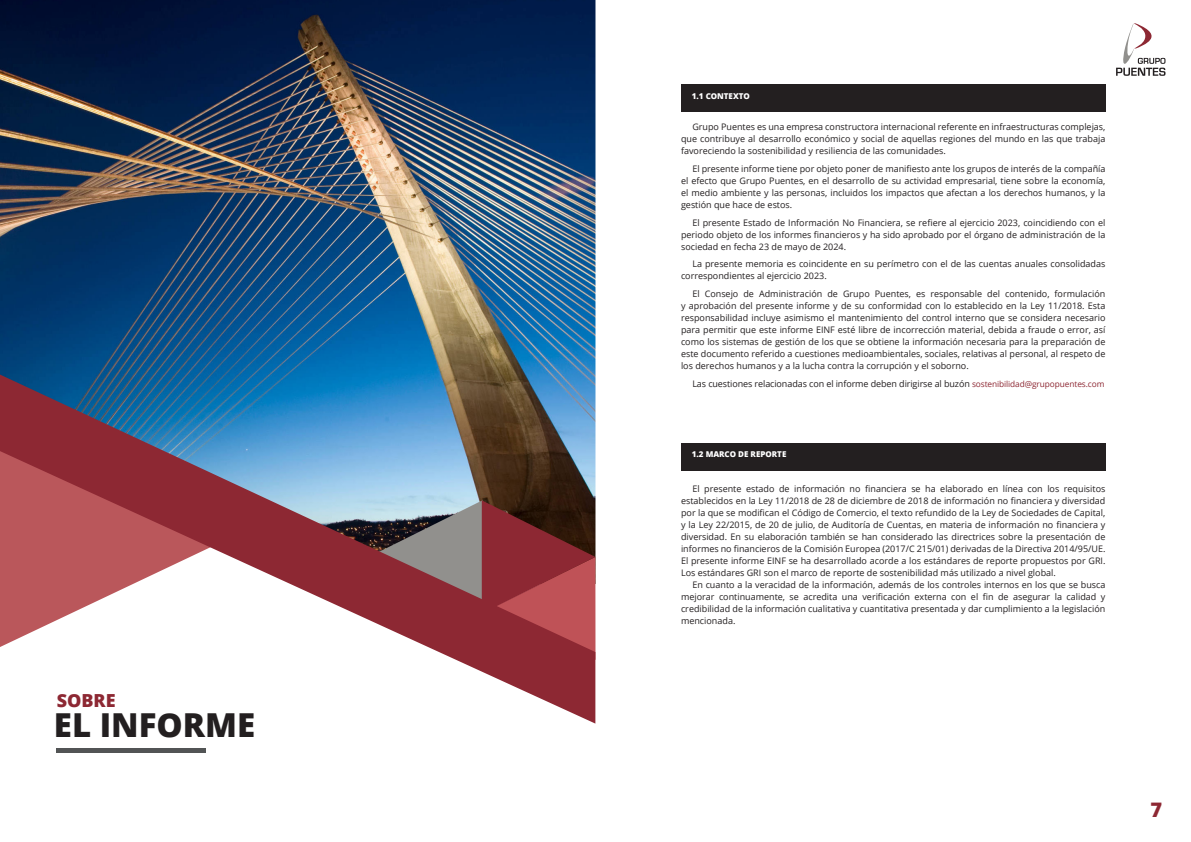
<style>
.page{position:relative;width:1191px;height:842px;background:#fff}
.page>*{position:absolute;margin:0;border:0;box-sizing:border-box;transform-origin:0 0}
.t1{font:800 33px "Open Sans";color:#231f20}
.t2{font:800 20px "Open Sans";color:#8d2833}
.t3{font:800 18px "Open Sans";color:#8d2833}
.parrafos{font:9px/12px "Open Sans";color:#231f20;text-align:justify}
.t4{font:800 8px "Open Sans";color:#fff}
.s1{font-size:8.3px;color:#8d2833}
</style>
<div class="page">
<svg style="left:1116px;top:23px;width:49px;height:53px"></svg>
<img style="left:0;top:0;width:595px;height:375px">
<svg style="left:0;top:375px;width:595px;height:349px"></svg>
<svg style="left:369px;top:500px;width:226px;height:160px;background:#8f4d52"></svg>
<hr style="left:57px;top:748px;width:148px;height:4px;background:#525455">
<div style="left:681px;top:85px;width:424px;height:27px;background:#231f20"></div>
<div style="left:681px;top:443px;width:424px;height:27px;background:#231f20"></div>
<p class="t3" style="left:57px;top:687px;width:60px">SOBRE</p>
<p class="t1" style="left:54px;top:700px;width:203px">EL INFORME</p>
<p class="t4" style="left:692px;top:90px;width:60px">1.1 CONTEXTO</p>
<p class="parrafos" style="left:681px;top:121px;width:426px;text-indent:11px">Grupo Puentes es una empresa constructora internacional referente en infraestructuras complejas, que contribuye al desarrollo económico y social de aquellas regiones del mundo en las que trabaja favoreciendo la sostenibilidad y resiliencia de las comunidades.</p>
<p class="parrafos" style="left:681px;top:162px;width:426px;text-indent:11px">El presente informe tiene por objeto poner de manifiesto ante los grupos de interés de la compañía el efecto que Grupo Puentes, en el desarrollo de su actividad empresarial, tiene sobre la economía, el medio ambiente y las personas, incluidos los impactos que afectan a los derechos humanos, y la gestión que hace de estos.</p>
<p class="parrafos" style="left:681px;top:216px;width:426px;text-indent:11px">El presente Estado de Información No Financiera, se refiere al ejercicio 2023, coincidiendo con el periodo objeto de los informes financieros y ha sido aprobado por el órgano de administración de la sociedad en fecha 23 de mayo de 2024.</p>
<p class="parrafos" style="left:681px;top:258px;width:426px;text-indent:11px">La presente memoria es coincidente en su perímetro con el de las cuentas anuales consolidadas correspondientes al ejercicio 2023.</p>
<p class="parrafos" style="left:681px;top:287px;width:426px;text-indent:11px">El Consejo de Administración de Grupo Puentes, es responsable del contenido, formulación y aprobación del presente informe y de su conformidad con lo establecido en la Ley 11/2018. Esta responsabilidad incluye asimismo el mantenimiento del control interno que se considera necesario para permitir que este informe EINF esté libre de incorrección material, debida a fraude o error, así como los sistemas de gestión de los que se obtiene la información necesaria para la preparación de este documento referido a cuestiones medioambientales, sociales, relativas al personal, al respeto de los derechos humanos y a la lucha contra la corrupción y el soborno.</p>
<p class="parrafos" style="left:692px;top:377px;width:413px">Las cuestiones relacionadas con el informe deben dirigirse al buzón <span class="s1">sostenibilidad@grupopuentes.com</span></p>
<p class="t4" style="left:692px;top:448px;width:96px">1.2 MARCO DE REPORTE</p>
<p class="parrafos" style="left:681px;top:482px;width:426px;text-indent:11px">El presente estado de información no financiera se ha elaborado en línea con los requisitos establecidos en la Ley 11/2018 de 28 de diciembre de 2018 de información no financiera y diversidad por la que se modifican el Código de Comercio, el texto refundido de la Ley de Sociedades de Capital, y la Ley 22/2015, de 20 de julio, de Auditoría de Cuentas, en materia de información no financiera y diversidad. En su elaboración también se han considerado las directrices sobre la presentación de informes no financieros de la Comisión Europea (2017/C 215/01) derivadas de la Directiva 2014/95/UE.<br>El presente informe EINF se ha desarrollado acorde a los estándares de reporte propuestos por GRI.<br>Los estándares GRI son el marco de reporte de sostenibilidad más utilizado a nivel global.</p>
<p class="parrafos" style="left:681px;top:578px;width:426px;text-indent:11px">En cuanto a la veracidad de la información, además de los controles internos en los que se busca mejorar continuamente, se acredita una verificación externa con el fin de asegurar la calidad y credibilidad de la información cualitativa y cuantitativa presentada y dar cumplimiento a la legislación mencionada.</p>
<h2 class="t2" style="left:1150px;top:794px;width:13px">7</h2>
</div>
